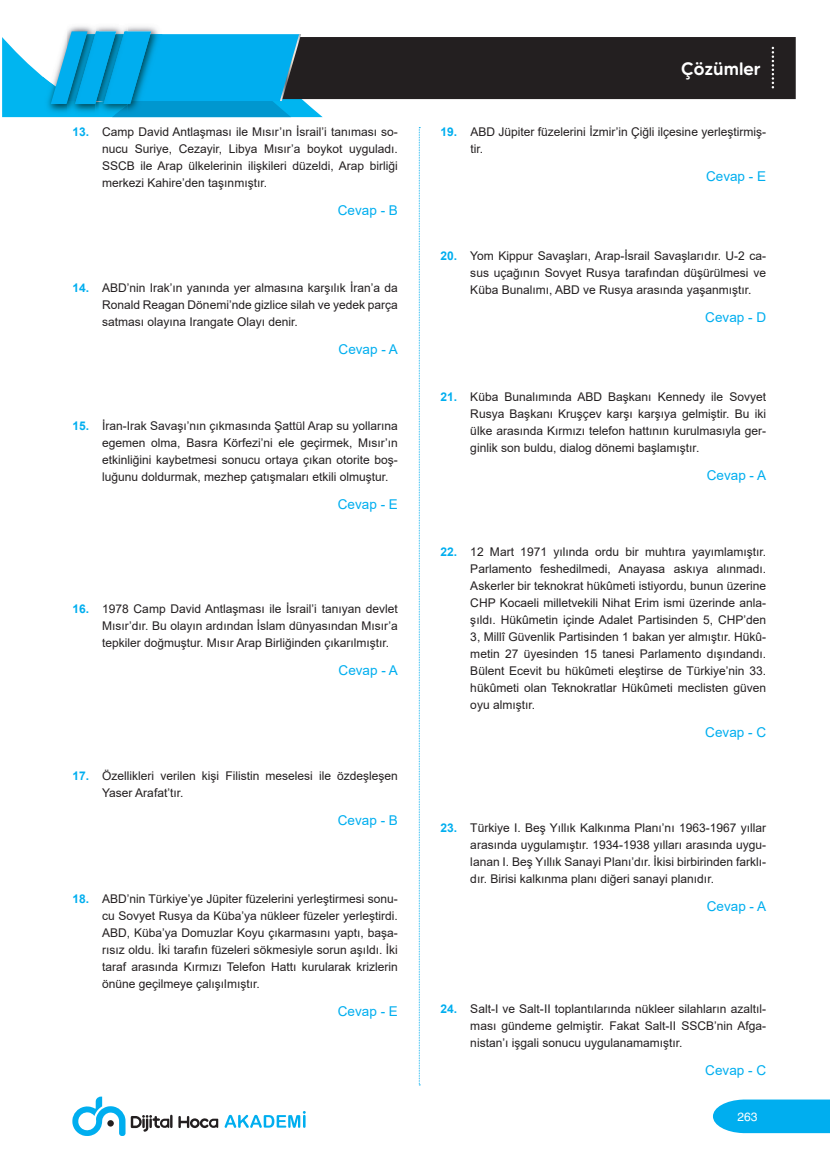
<style>
.page{position:relative;width:830px;height:1170px;background:#fff}
.page>*{position:absolute;margin:0;border:0;box-sizing:border-box;transform-origin:0 0}
.t1{font:500 18px "MADE Tommy Soft";color:#fff}
.CEVAP{font:13.5px "Arial";color:#00aeef}
.t2{font:12px/17px "Arial";color:#231f20;text-align:justify}
.t3{font:12px "yargi Helvetica";color:#fff}
.s1{font-weight:700;color:#00aeef}
</style>
<div class="page">
<svg style="left:713px;top:1099px;width:116px;height:33px;background:#11b3f0"></svg>
<svg style="left:72px;top:1096px;width:53px;height:39px"></svg>
<svg style="left:107px;top:1119px;width:7px;height:7px"></svg>
<svg style="left:224px;top:1111px;width:81px;height:16px"></svg>
<svg style="left:178px;top:1116px;width:40px;height:12px"></svg>
<svg style="left:131px;top:1114px;width:41px;height:17px"></svg>
<svg style="left:418px;top:127px;width:2px;height:958px"></svg>
<div style="left:322px;top:37px;width:473px;height:62px;background:#231f20"></div>
<svg style="left:2px;top:26px;width:320px;height:91px;background:#2babda"></svg>
<svg style="left:771px;top:47px;width:2px;height:41px"></svg>
<p class="t2" style="left:102px;top:124px;width:297px;text-indent:-30px"><span class="s1">13.</span> Camp David Antlaşması ile Mısır’ın İsrail’i tanıması so&shy;nucu Suriye, Cezayir, Libya Mısır’a boykot uyguladı.<br>SSCB ile Arap ülkelerinin ilişkileri düzeldi, Arap birliği merkezi Kahire’den taşınmıştır.</p>
<p class="CEVAP" style="left:338px;top:201px;width:62px">Cevap - B</p>
<p class="t2" style="left:102px;top:279px;width:297px;text-indent:-30px"><span class="s1">14.</span> ABD’nin Irak’ın yanında yer almasına karşılık İran’a da Ronald Reagan Dönemi’nde gizlice silah ve yedek parça satması olayına Irangate Olayı denir.</p>
<p class="CEVAP" style="left:338px;top:339px;width:61px">Cevap - A</p>
<p class="t2" style="left:102px;top:417px;width:297px;text-indent:-30px"><span class="s1">15.</span> İran-Irak Savaşı’nın çıkmasında Şattül Arap su yollarına egemen olma, Basra Körfezi’ni ele geçirmek, Mısır’ın etkinliğini kaybetmesi sonucu ortaya çıkan otorite boş&shy;luğunu doldurmak, mezhep çatışmaları etkili olmuştur.</p>
<p class="CEVAP" style="left:338px;top:494px;width:62px">Cevap - E</p>
<p class="t2" style="left:102px;top:600px;width:297px;text-indent:-30px"><span class="s1">16.</span> 1978 Camp David Antlaşması ile İsrail’i tanıyan devlet Mısır’dır. Bu olayın ardından İslam dünyasından Mısır’a tepkiler doğmuştur. Mısır Arap Birliğinden çıkarılmıştır.</p>
<p class="CEVAP" style="left:338px;top:661px;width:61px">Cevap - A</p>
<p class="t2" style="left:102px;top:766px;width:297px;text-indent:-30px"><span class="s1">17.</span> Özellikleri verilen kişi Filistin meselesi ile özdeşleşen<br>Yaser Arafat’tır.</p>
<p class="CEVAP" style="left:338px;top:810px;width:62px">Cevap - B</p>
<p class="t2" style="left:102px;top:890px;width:297px;text-indent:-30px"><span class="s1">18.</span> ABD’nin Türkiye’ye Jüpiter füzelerini yerleştirmesi sonu&shy;cu Sovyet Rusya da Küba’ya nükleer füzeler yerleştirdi.<br>ABD, Küba’ya Domuzlar Koyu çıkarmasını yaptı, başa&shy;rısız oldu. İki tarafın füzeleri sökmesiyle sorun aşıldı. İki taraf arasında Kırmızı Telefon Hattı kurularak krizlerin önüne geçilmeye çalışılmıştır.</p>
<p class="CEVAP" style="left:338px;top:1002px;width:62px">Cevap - E</p>
<h1 class="t1" style="left:680px;top:57px;width:81px">Çözümler</h1>
<p class="t2" style="left:470px;top:124px;width:297px;text-indent:-30px"><span class="s1">19.</span> ABD Jüpiter füzelerini İzmir’in Çiğli ilçesine yerleştirmiş&shy;tir.</p>
<p class="CEVAP" style="left:705px;top:167px;width:62px">Cevap - E</p>
<p class="t2" style="left:470px;top:247px;width:297px;text-indent:-30px"><span class="s1">20.</span> Yom Kippur Savaşları, Arap-İsrail Savaşlarıdır. U-2 ca&shy;sus uçağının Sovyet Rusya tarafından düşürülmesi ve Küba Bunalımı, ABD ve Rusya arasında yaşanmıştır.</p>
<p class="CEVAP" style="left:705px;top:308px;width:62px">Cevap - D</p>
<p class="t2" style="left:470px;top:388px;width:297px;text-indent:-30px"><span class="s1">21.</span> Küba Bunalımında ABD Başkanı Kennedy ile Sovyet Rusya Başkanı Kruşçev karşı karşıya gelmiştir. Bu iki ülke arasında Kırmızı telefon hattının kurulmasıyla ger&shy;ginlik son buldu, dialog dönemi başlamıştır.</p>
<p class="CEVAP" style="left:706px;top:466px;width:61px">Cevap - A</p>
<p class="t2" style="left:470px;top:543px;width:297px;text-indent:-30px"><span class="s1">22.</span> 12 Mart 1971 yılında ordu bir muhtıra yayımlamıştır.<br>Parlamento feshedilmedi, Anayasa askıya alınmadı.<br>Askerler bir teknokrat hükûmeti istiyordu, bunun üzerine CHP Kocaeli milletvekili Nihat Erim ismi üzerinde anla&shy;şıldı. Hükûmetin içinde Adalet Partisinden 5, CHP’den 3, Millî Güvenlik Partisinden 1 bakan yer almıştır. Hükû&shy;metin 27 üyesinden 15 tanesi Parlamento dışındandı.<br>Bülent Ecevit bu hükûmeti eleştirse de Türkiye’nin 33. hükûmeti olan Teknokratlar Hükûmeti meclisten güven oyu almıştır.</p>
<p class="CEVAP" style="left:705px;top:723px;width:62px">Cevap - C</p>
<p class="t2" style="left:470px;top:819px;width:297px;text-indent:-30px"><span class="s1">23.</span> Türkiye I. Beş Yıllık Kalkınma Planı’nı 1963-1967 yıllar arasında uygulamıştır. 1934-1938 yılları arasında uygu&shy;lanan I. Beş Yıllık Sanayi Planı’dır. İkisi birbirinden farklı&shy;dır. Birisi kalkınma planı diğeri sanayi planıdır.</p>
<p class="CEVAP" style="left:706px;top:897px;width:61px">Cevap - A</p>
<p class="t2" style="left:470px;top:1000px;width:297px;text-indent:-30px"><span class="s1">24.</span> Salt-I ve Salt-II toplantılarında nükleer silahların azaltıl&shy;ması gündeme gelmiştir. Fakat Salt-II SSCB’nin Afga&shy;nistan’ı işgali sonucu uygulanamamıştır.</p>
<p class="CEVAP" style="left:705px;top:1060px;width:62px">Cevap - C</p>
<p class="t3" style="left:737px;top:1109px;width:22px">263</p>
</div>
